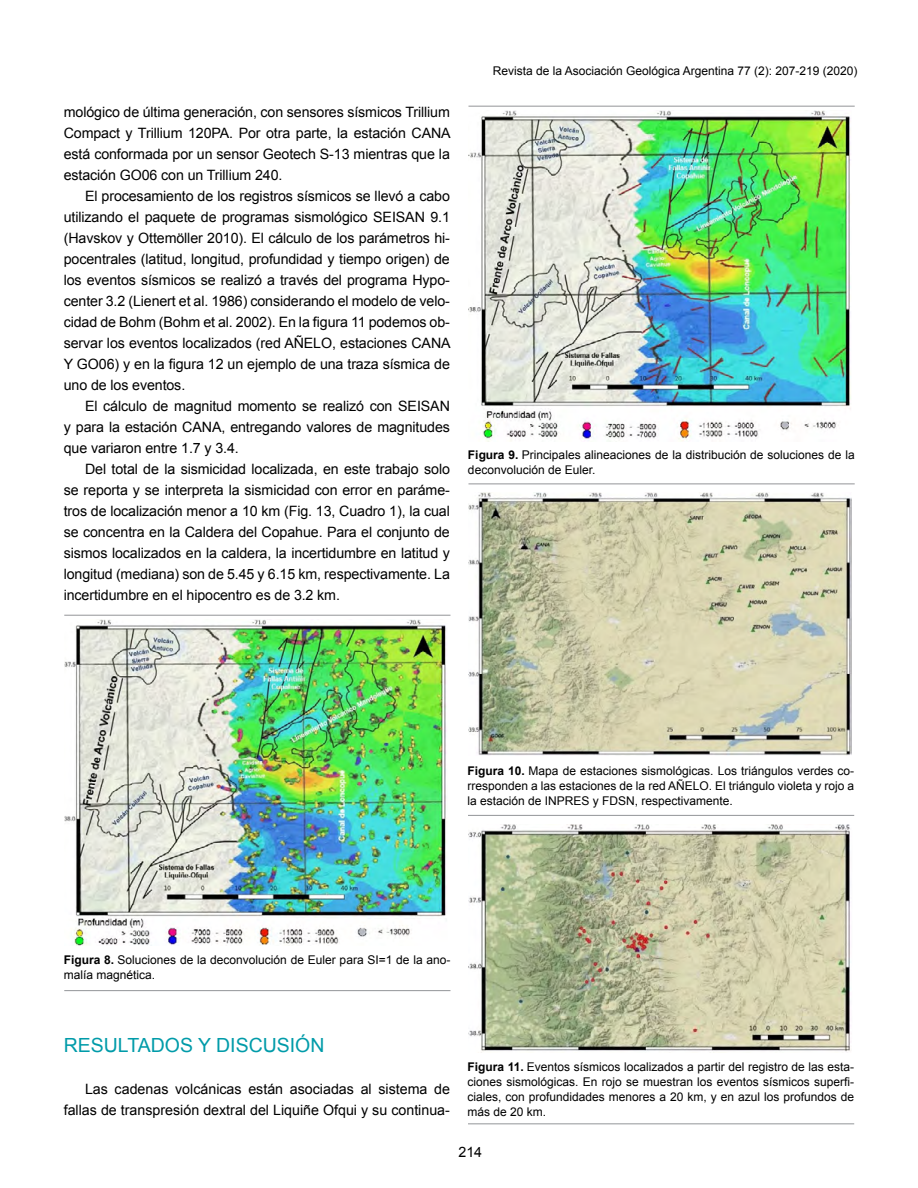
<style>
.page{position:relative;width:918px;height:1188px;background:#fff}
.page>*{position:absolute;margin:0;border:0;box-sizing:border-box;transform-origin:0 0}
.titulos_12_5_introdu{font:19.5px "Arial";color:#009ba9}
.textos_san_serif{font:14.25px/21px "Arial";letter-spacing:-.01em;color:#000;text-align:justify}
.epigrafes{font:12px/15px "Arial";color:#000}
.s1{font-weight:700}
</style>
<div class="page">
<hr style="left:468px;top:106px;width:387px;height:1px;background:#939598">
<hr style="left:468px;top:484px;width:387px;height:1px;background:#939598">
<img style="left:469px;top:110px;width:382px;height:332px">
<hr style="left:64px;top:990px;width:386px;height:1px;background:#939598">
<hr style="left:64px;top:615px;width:386px;height:1px;background:#939598">
<img style="left:65px;top:619px;width:382px;height:327px">
<hr style="left:468px;top:815px;width:386px;height:1px;background:#939598">
<hr style="left:468px;top:1123px;width:386px;height:1px;background:#939598">
<img style="left:468px;top:493px;width:383px;height:263px">
<img style="left:468px;top:824px;width:382px;height:228px">
<p class="textos_san_serif" style="left:64px;top:102px;width:388px">mológico de última generación, con sensores sísmicos Trillium Compact y Trillium 120PA. Por otra parte, la estación CANA está conformada por un sensor Geotech S-13 mientras que la estación GO06 con un Trillium 240.</p>
<p class="textos_san_serif" style="left:64px;top:186px;width:388px;text-indent:21px">El procesamiento de los registros sísmicos se llevó a cabo utilizando el paquete de programas sismológico SEISAN 9.1 (Havskov y Ottemöller 2010). El cálculo de los parámetros hi&shy;pocentrales (latitud, longitud, profundidad y tiempo origen) de los eventos sísmicos se realizó a través del programa Hypo&shy;center 3.2 (Lienert et al. 1986) considerando el modelo de velo&shy;cidad de Bohm (Bohm et al. 2002). En la figura 11 podemos ob&shy;servar los eventos localizados (red AÑELO, estaciones CANA Y GO06) y en la figura 12 un ejemplo de una traza sísmica de uno de los eventos.</p>
<p class="textos_san_serif" style="left:64px;top:396px;width:388px;text-indent:21px">El cálculo de magnitud momento se realizó con SEISAN y para la estación CANA, entregando valores de magnitudes que variaron entre 1.7 y 3.4.</p>
<p class="textos_san_serif" style="left:64px;top:459px;width:388px;text-indent:21px">Del total de la sismicidad localizada, en este trabajo solo se reporta y se interpreta la sismicidad con error en paráme&shy;tros de localización menor a 10 km (Fig. 13, Cuadro 1), la cual se concentra en la Caldera del Copahue. Para el conjunto de sismos localizados en la caldera, la incertidumbre en latitud y longitud (mediana) son de 5.45 y 6.15 km, respectivamente. La incertidumbre en el hipocentro es de 3.2 km.</p>
<p class="epigrafes" style="left:493px;top:63px;width:366px">Revista de la Asociación Geológica Argentina 77 (2): 207-219 (2020)</p>
<p class="epigrafes" style="left:468px;top:447px;width:388px"><span class="s1">Figura 9.</span> Principales alineaciones de la distribución de soluciones de la deconvolución de Euler.</p>
<p class="epigrafes" style="left:468px;top:763px;width:388px;text-align:justify"><span class="s1">Figura 10.</span> Mapa de estaciones sismológicas. Los triángulos verdes co&shy;rresponden a las estaciones de la red AÑELO. El triángulo violeta y rojo a la estación de INPRES y FDSN, respectivamente.</p>
<p class="epigrafes" style="left:64px;top:953px;width:388px"><span class="s1">Figura 8.</span> Soluciones de la deconvolución de Euler para SI=1 de la ano&shy;malía magnética.</p>
<p class="titulos_12_5_introdu" style="left:64px;top:1032px;width:262px">RESULTADOS Y DISCUSIÓN</p>
<p class="textos_san_serif" style="left:64px;top:1078px;width:388px;text-align:right">Las cadenas volcánicas están asociadas al sistema de fallas de transpresión dextral del Liquiñe Ofqui y su continua-</p>
<p class="epigrafes" style="left:468px;top:1060px;width:388px;text-align:justify"><span class="s1">Figura 11.</span> Eventos sísmicos localizados a partir del registro de las esta&shy;ciones sismológicas. En rojo se muestran los eventos sísmicos superfi&shy;ciales, con profundidades menores a 20 km, y en azul los profundos de más de 20 km.</p>
<p class="textos_san_serif" style="left:458px;top:1141px;width:25px">214</p>
</div>
